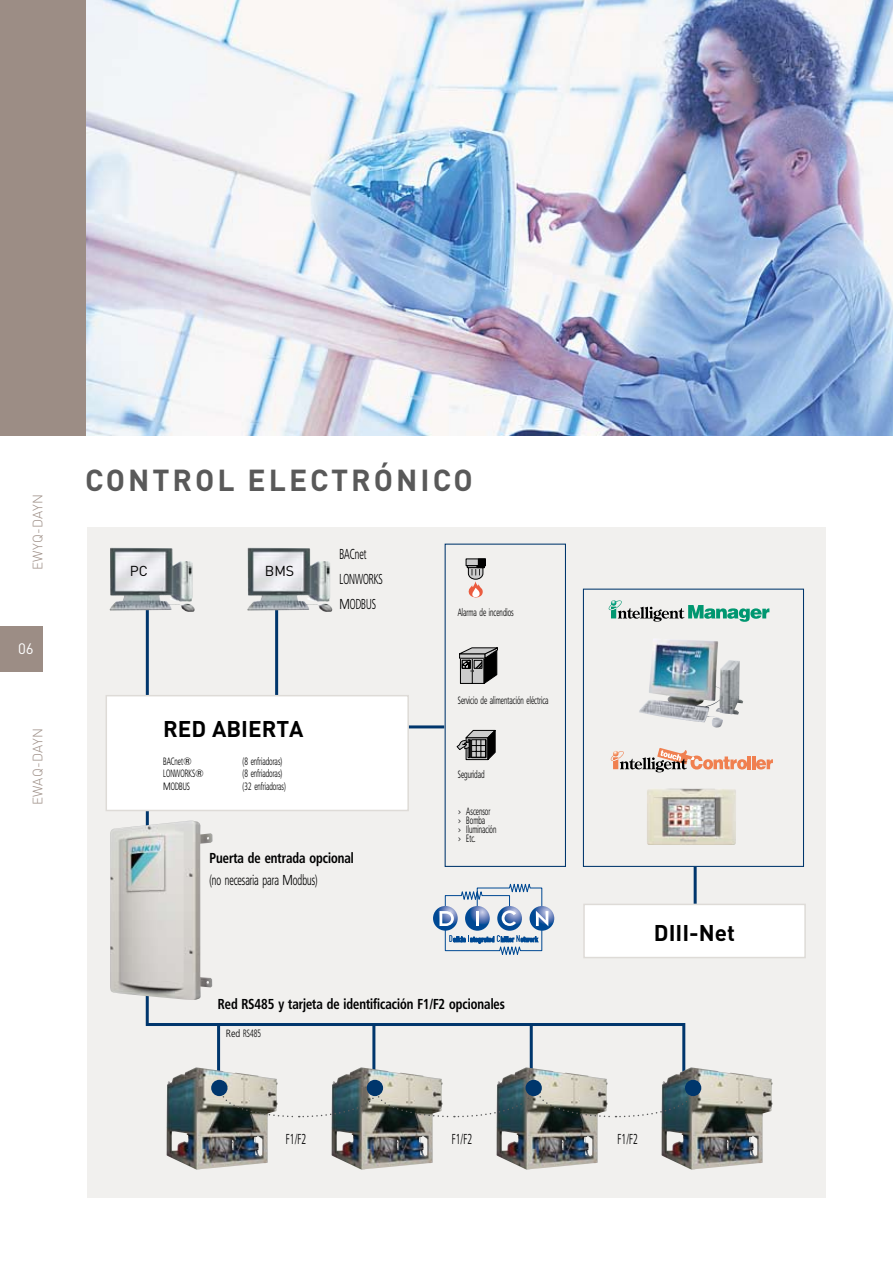
<style>
.page{position:relative;width:893px;height:1263px;background:#fff}
.page>*{position:absolute;margin:0;border:0;box-sizing:border-box;transform-origin:0 0}
.t1{font:700 30px "DIN";letter-spacing:.1em;color:#595959}
.t2{font:700 22.5px "DIN";color:#000}
.t3{font:15px "DIN";color:#fff}
.t4{font:700 14.25px "Frutiger Narrow BSK67";color:#000}
.t5{font:300 14.25px/24.9px "Frutiger Narrow BSK47";color:#000}
.t6{font:14.25px "DIN";color:#000}
.t7{font:300 13.5px "DIN";letter-spacing:.015em;color:#9c8d85}
.t8{font:300 10.5px/9px "Frutiger Narrow BSK47";color:#000}
.s1{font-family:"DIN"}
.s2{font-family:"Frutiger";font-stretch:condensed}
</style>
<div class="page">
<div style="left:87px;top:527px;width:739px;height:671px;background:#f1f0ee"></div>
<svg style="left:275px;top:612px;width:4px;height:83px"></svg>
<hr style="left:694px;top:867px;width:3px;height:61px;background:#00366c">
<div style="left:583px;top:904px;width:223px;height:54px;background:#fff;border:2px solid #dedbd7"></div>
<hr style="left:403px;top:725px;width:41px;height:3px;background:#00366c">
<svg style="left:145px;top:612px;width:4px;height:208px"></svg>
<div style="left:106px;top:695px;width:303px;height:116px;background:#fff;border:2px solid #dedbd7"></div>
<svg style="left:611px;top:748px;width:162px;height:24px"></svg>
<img style="left:647px;top:788px;width:89px;height:57px">
<svg style="left:609px;top:600px;width:160px;height:22px"></svg>
<svg style="left:530px;top:906px;width:24px;height:25px"></svg>
<svg style="left:433px;top:906px;width:25px;height:25px"></svg>
<svg style="left:439px;top:884px;width:109px;height:67px"></svg>
<svg style="left:145px;top:951px;width:542px;height:152px"></svg>
<hr style="left:217px;top:1024px;width:3px;height:61px;background:#00366c">
<img style="left:110px;top:820px;width:102px;height:180px">
<hr style="left:372px;top:1024px;width:3px;height:61px;background:#00366c">
<hr style="left:530px;top:1024px;width:3px;height:61px;background:#00366c">
<img style="left:167px;top:1067px;width:110px;height:102px">
<img style="left:332px;top:1067px;width:110px;height:102px">
<img style="left:496px;top:1067px;width:111px;height:102px">
<img style="left:661px;top:1067px;width:111px;height:102px">
<img style="left:109px;top:548px;width:86px;height:64px">
<img style="left:247px;top:548px;width:85px;height:64px">
<svg style="left:221px;top:1092px;width:311px;height:26px"></svg>
<svg style="left:538px;top:1092px;width:156px;height:26px"></svg>
<div style="left:211px;top:1080px;width:17px;height:16px;background:#00366c;border-radius:50%"></div>
<div style="left:367px;top:1080px;width:16px;height:16px;background:#00366c;border-radius:50%"></div>
<div style="left:525px;top:1080px;width:17px;height:16px;background:#00366c;border-radius:50%"></div>
<div style="left:685px;top:1080px;width:16px;height:16px;background:#00366c;border-radius:50%"></div>
<div style="left:466px;top:559px;width:19px;height:7px;background:#ccc"></div>
<div style="left:466px;top:559px;width:20px;height:7px;border:1px solid #000"></div>
<div style="left:478px;top:559px;width:7px;height:7px;background:#000"></div>
<div style="left:478px;top:559px;width:8px;height:7px;border:1px solid #000"></div>
<svg style="left:467px;top:566px;width:17px;height:32px"></svg>
<svg style="left:457px;top:730px;width:39px;height:30px"></svg>
<svg style="left:459px;top:647px;width:39px;height:37px"></svg>
<div style="left:583px;top:589px;width:221px;height:278px;border:1px solid #00366c"></div>
<div style="left:445px;top:544px;width:121px;height:323px;border:1px solid #00366c"></div>
<img style="left:639px;top:639px;width:104px;height:89px">
<div style="left:0;top:0;width:893px;height:435px;background:#9c8d85"></div>
<div style="left:0;top:626px;width:43px;height:45px;background:#9c8d85"></div>
<img style="left:86px;top:0;width:807px;height:435px">
<p class="t7" style="left:29px;top:570px;width:78px;rotate:-90deg">EWYQ-DAYN</p>
<h3 class="t3" style="left:18px;top:640px;width:17px">06</h3>
<p class="t7" style="left:29px;top:805px;width:79px;rotate:-90deg">EWAQ-DAYN</p>
<h1 class="t1" style="left:85px;top:460px;width:389px">CONTROL ELECTRÓNICO</h1>
<h3 class="t6" style="left:130px;top:563px;width:20px">PC</h3>
<h3 class="t6" style="left:265px;top:563px;width:31px">BMS</h3>
<h3 class="t5" style="left:339px;top:542px;width:45px">BACnet<br>LONWORKS<br>MODBUS</h3>
<h2 class="t2" style="left:163px;top:714px;width:142px">RED ABIERTA</h2>
<p class="t8" style="left:163px;top:757px;width:30px">BACnet®</p>
<p class="t8" style="left:243px;top:757px;width:41px">(8 enfriadoras)</p>
<p class="t8" style="left:163px;top:769px;width:42px">LONWORKS®</p>
<p class="t8" style="left:243px;top:769px;width:41px">(8 enfriadoras)</p>
<p class="t8" style="left:163px;top:782px;width:28px">MODBUS</p>
<p class="t8" style="left:243px;top:782px;width:45px">(32 enfriadoras)</p>
<h3 class="t4" style="left:210px;top:849px;width:146px">Puerta de entrada opcional</h3>
<h3 class="t5" style="left:210px;top:868px;width:109px">(no necesaria para Modbus)</h3>
<p class="t8" style="left:458px;top:607px;width:58px">Alarma de incendios</p>
<p class="t8" style="left:458px;top:696px;width:92px">Servicio de alimentación eléctrica</p>
<p class="t8" style="left:458px;top:770px;width:28px">Seguridad</p>
<p class="t8" style="left:458px;top:807px;width:40px"><span class="s1">›</span> Ascensor<br><span class="s1">›</span> Bomba<br><span class="s1">›</span> Iluminación <span class="s1">›</span> Etc.</p>
<h3 class="t4" style="left:218px;top:995px;width:288px">Red RS485 y tarjeta de identificación F1/F2 opcionales</h3>
<p class="t8" style="left:226px;top:1029px;width:37px"><span class="s2">Red</span> RS485</p>
<h2 class="t2" style="left:654px;top:918px;width:83px">DIII-Net</h2>
<h3 class="t5" style="left:286px;top:1127px;width:22px">F1/F2</h3>
<h3 class="t5" style="left:452px;top:1127px;width:22px">F1/F2</h3>
<h3 class="t5" style="left:618px;top:1127px;width:22px">F1/F2</h3>
</div>
